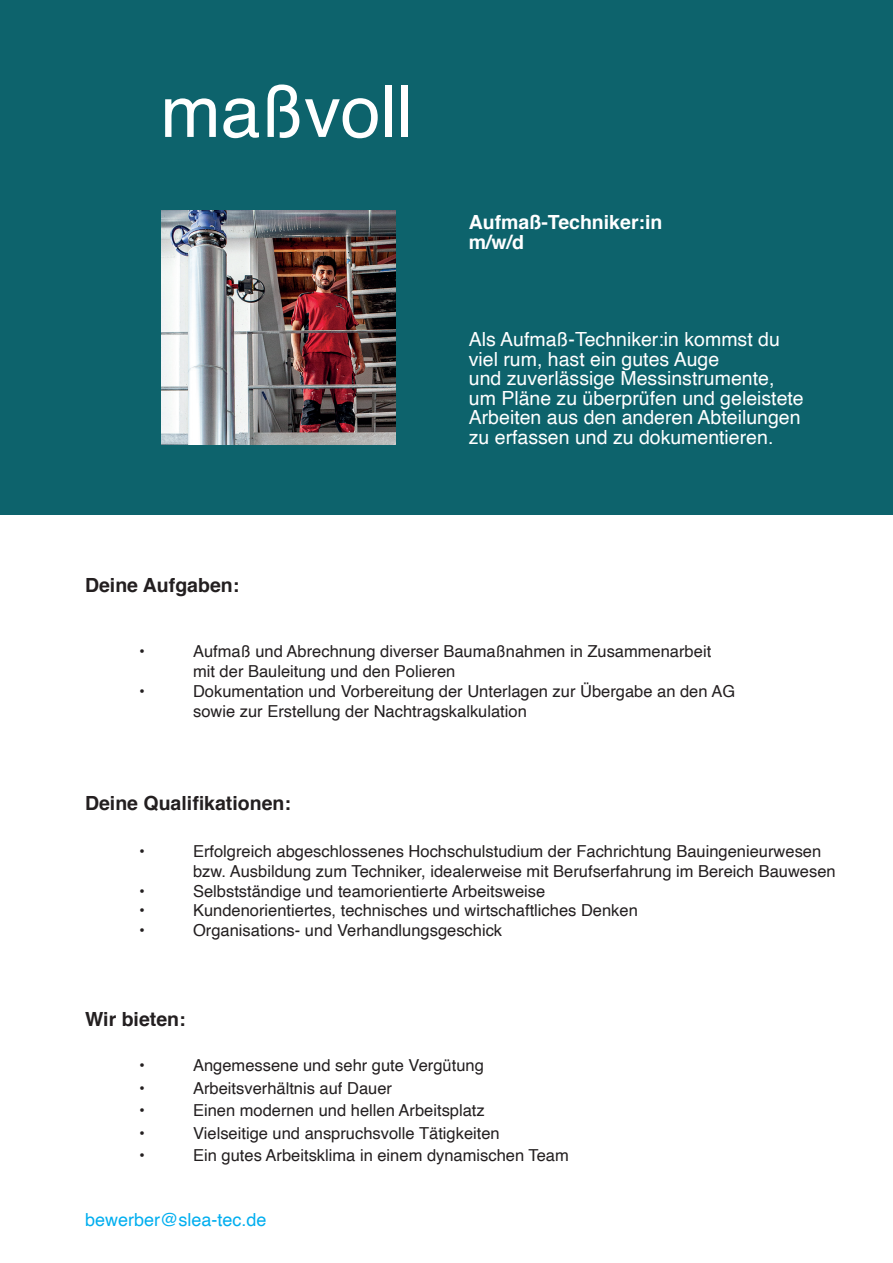
<style>
.page{position:relative;width:893px;height:1263px;background:#fff}
.page>*{position:absolute;margin:0;border:0;box-sizing:border-box;transform-origin:0 0}
.t1{font:72px "Helvetica";color:#fff}
.t2{font:19.5px/19.5px "Helvetica";color:#fff}
.t3{font:700 19.5px "Helvetica";color:#231f20}
.t4{font:700 19.5px/19.5px "Helvetica";color:#fff}
.t5{font:18px "Helvetica";color:#00aeef}
.t6{font:16.5px/19.8px "Helvetica";color:#231f20}
</style>
<div class="page">
<div style="left:0;top:0;width:893px;height:514px;background:#0d636c"></div>
<img style="left:162px;top:210px;width:234px;height:234px">
<h1 class="t1" style="left:161px;top:56px;width:254px">maßvoll</h1>
<p class="t3" style="left:85px;top:570px;width:156px">Deine Aufgaben:</p>
<p class="t4" style="left:469px;top:213px;width:195px">Aufmaß-Techniker:in m/w/d</p>
<p class="t2" style="left:469px;top:330px;width:336px">Als Aufmaß-Techniker:in kommst du viel rum, hast ein gutes Auge<br>und zuverlässige Messinstrumente, um Pläne zu überprüfen und geleistete Arbeiten aus den anderen Abteilungen zu erfassen und zu dokumentieren.</p>
<p class="t6" style="left:139px;top:642px;width:7px">•</p>
<p class="t6" style="left:193px;top:642px;width:520px">Aufmaß und Abrechnung diverser Baumaßnahmen in Zusammenarbeit mit der Bauleitung und den Polieren</p>
<p class="t6" style="left:139px;top:682px;width:7px">•</p>
<p class="t6" style="left:193px;top:682px;width:544px">Dokumentation und Vorbereitung der Unterlagen zur Übergabe an den AG sowie zur Erstellung der Nachtragskalkulation</p>
<p class="t3" style="left:85px;top:788px;width:207px">Deine Qualifikationen:</p>
<p class="t6" style="left:139px;top:842px;width:7px">•</p>
<p class="t6" style="left:193px;top:842px;width:644px">Erfolgreich abgeschlossenes Hochschulstudium der Fachrichtung Bauingenieurwesen bzw. Ausbildung zum Techniker, idealerweise mit Berufserfahrung im Bereich Bauwesen</p>
<p class="t6" style="left:139px;top:881px;width:7px">•</p>
<p class="t6" style="left:193px;top:881px;width:354px">Selbstständige und teamorientierte Arbeitsweise</p>
<p class="t6" style="left:139px;top:901px;width:7px">•</p>
<p class="t6" style="left:193px;top:901px;width:446px">Kundenorientiertes, technisches und wirtschaftliches Denken</p>
<p class="t6" style="left:139px;top:921px;width:7px">•</p>
<p class="t6" style="left:193px;top:921px;width:311px">Organisations- und Verhandlungsgeschick</p>
<p class="t3" style="left:85px;top:1004px;width:102px">Wir bieten:</p>
<p class="t6" style="left:139px;top:1056px;width:7px">•</p>
<p class="t6" style="left:193px;top:1056px;width:292px">Angemessene und sehr gute Vergütung</p>
<p class="t6" style="left:139px;top:1078px;width:7px">•</p>
<p class="t6" style="left:193px;top:1078px;width:200px">Arbeitsverhältnis auf Dauer</p>
<p class="t6" style="left:139px;top:1101px;width:7px">•</p>
<p class="t6" style="left:193px;top:1101px;width:293px">Einen modernen und hellen Arbeitsplatz</p>
<p class="t6" style="left:139px;top:1124px;width:7px">•</p>
<p class="t6" style="left:193px;top:1124px;width:308px">Vielseitige und anspruchsvolle Tätigkeiten</p>
<p class="t6" style="left:139px;top:1146px;width:7px">•</p>
<p class="t6" style="left:193px;top:1146px;width:377px">Ein gutes Arbeitsklima in einem dynamischen Team</p>
<p class="t5" style="left:85px;top:1206px;width:183px">bewerber@slea-tec.de</p>
</div>
